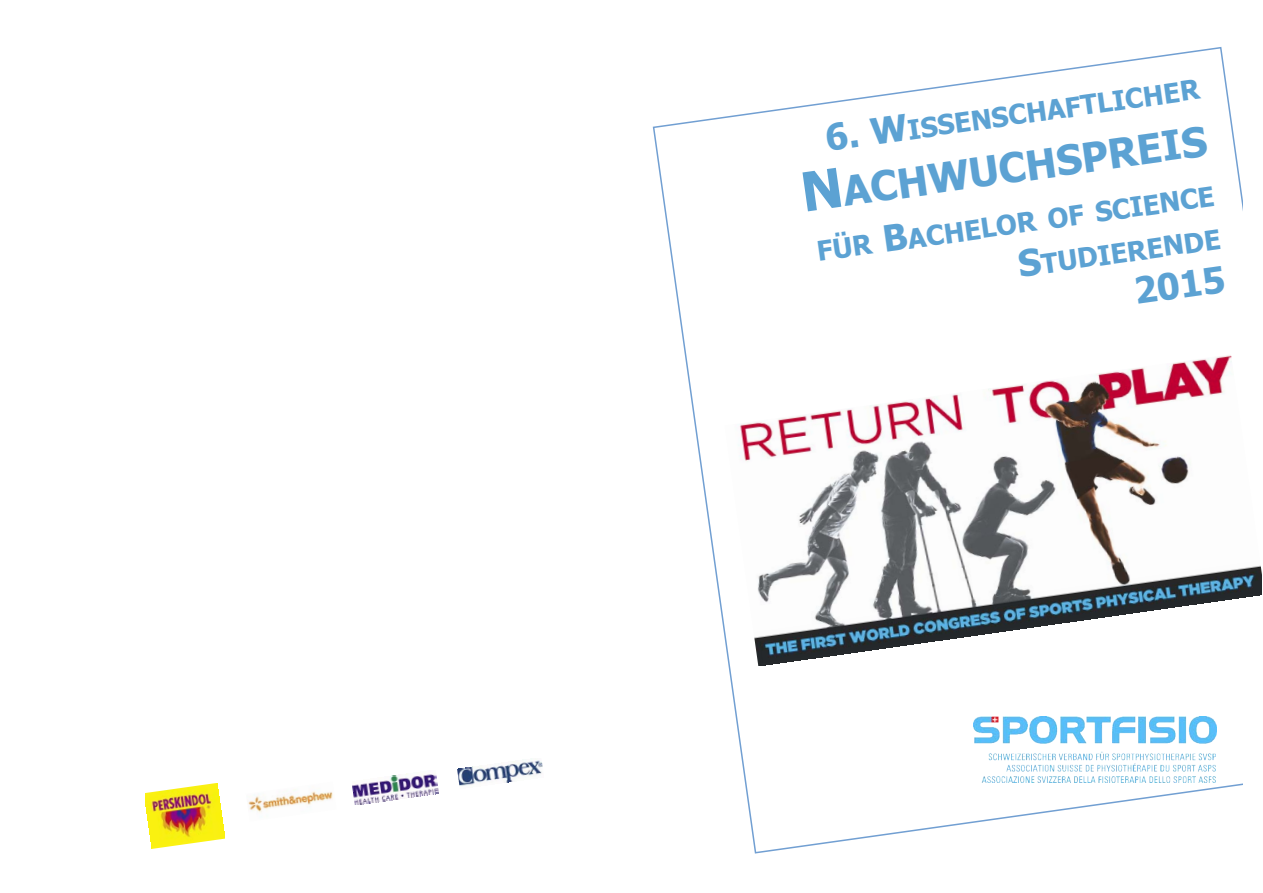
<style>
.page{position:relative;width:1263px;height:893px;background:#fff}
.page>*{position:absolute;margin:0;border:0;box-sizing:border-box;transform-origin:0 0}
.t1{font:700 40.5px "Tahoma";color:#5ca2d3}
.t2{font:700 36px "Tahoma";color:#5ca2d3}
.t3{font:700 27px/43.2px "Tahoma";color:#5ca2d3;text-align:right}
.s1{font-size:36px}
.s2{font-size:54px}
</style>
<div class="page">
<svg style="left:652px;top:47px;width:591px;height:807px"></svg>
<img style="left:145px;top:783px;width:79px;height:66px">
<img style="left:457px;top:758px;width:86px;height:28px">
<img style="left:248px;top:789px;width:85px;height:24px">
<img style="left:352px;top:773px;width:86px;height:32px">
<img style="left:974px;top:716px;width:242px;height:66px">
<img style="left:724px;top:354px;width:538px;height:312px">
<p class="t3" style="left:823px;top:119px;width:379px;rotate:-8deg"><span class="s1">6. W</span>ISSENSCHAFTLICHER</p>
<h1 class="t1" style="left:798px;top:172px;width:410px;rotate:-8deg"><span class="s2">N</span>ACHWUCHSPREIS</h1>
<p class="t3" style="left:814px;top:229px;width:403px;rotate:-8deg">FÜR <span class="s1">B</span>ACHELOR OF SCIENCE<br><span class="s1">S</span>TUDIERENDE</p>
<h2 class="t2" style="left:1131px;top:268px;width:93px;rotate:-8deg">2015</h2>
</div>
